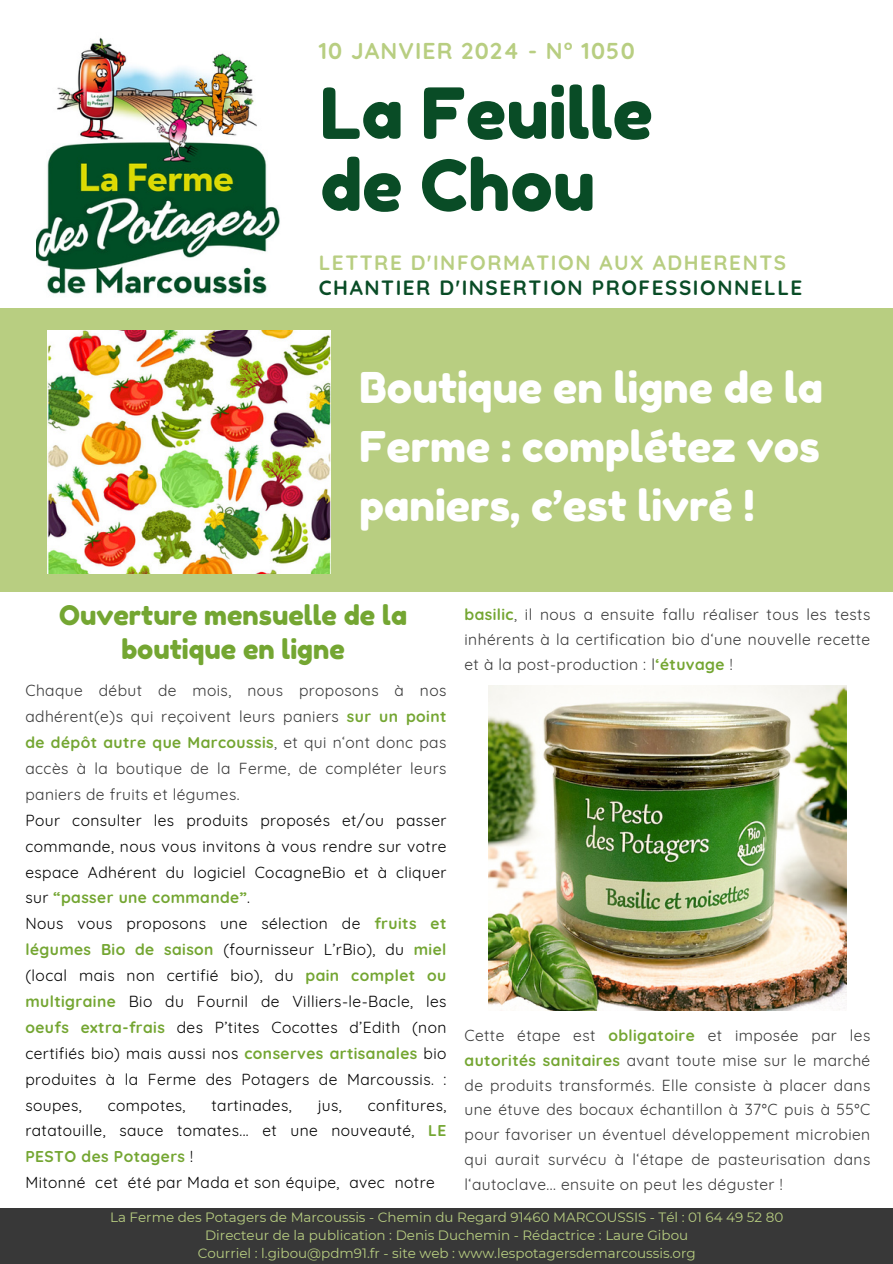
<style>
.page{position:relative;width:893px;height:1264px;background:#fff}
.page>*{position:absolute;margin:0;border:0;box-sizing:border-box;transform-origin:0 0}
.t1{font:70.2px "Fredoka One";color:#094c26}
.t2{font:42.3px/58.5px "Fredoka One";color:#fff;text-align:justify}
.t3{font:27px/33.8px "Fredoka One";color:#74a632;text-align:center}
.t4{font:700 22.8px "Quicksand";letter-spacing:.05em;color:#b8ce81}
.t5{font:700 20.55px "Quicksand";letter-spacing:.075em;color:#094c26}
.t6{font:700 20.55px "Quicksand";letter-spacing:.075em;color:#b8ce81}
.t7{font:15.6px/24.8px "Quicksand";letter-spacing:.025em;color:#383838;text-align:justify}
.t8{font:15.6px/25.8px "Quicksand";letter-spacing:.025em;color:#000;text-align:justify}
.t9{font:13.5px "Montserrat";color:#b8ce81}
.s1{font-weight:700;color:#74a632}
</style>
<div class="page">
<div style="left:0;top:1208px;width:892px;height:55px;background:#383838"></div>
<div style="left:0;top:309px;width:892px;height:282px;background:#b8ce81"></div>
<img style="left:36px;top:37px;width:244px;height:257px">
<img style="left:48px;top:330px;width:282px;height:243px">
<img style="left:488px;top:686px;width:358px;height:324px">
<p class="t4" style="left:319px;top:36px;width:317px">10 JANVIER 2024 - N° 1050</p>
<p class="t1" style="left:320px;top:70px;width:334px">La Feuille</p>
<p class="t1" style="left:320px;top:142px;width:276px">de Chou</p>
<p class="t6" style="left:319px;top:249px;width:469px">LETTRE D'INFORMATION AUX ADHERENTS</p>
<p class="t5" style="left:319px;top:274px;width:485px">CHANTIER D'INSERTION PROFESSIONNELLE</p>
<p class="t2" style="left:359px;top:358px;width:465px">Boutique en ligne de la Ferme : complétez vos paniers, c’est livré !</p>
<p class="t3" style="left:59px;top:598px;width:349px">Ouverture mensuelle de la boutique en ligne</p>
<p class="t7" style="left:464px;top:602px;width:407px"><span class="s1">basilic</span>, il nous a ensuite fallu réaliser tous les tests inhérents à la certification bio d‘une nouvelle recette et à la post-production : l<span class="s1">‘étuvage</span> !</p>
<p class="t7" style="left:25px;top:677px;width:422px;line-height:25.8px">Chaque début de mois, nous proposons à nos adhérent(e)s qui reçoivent leurs paniers <span class="s1">sur un point de dépôt autre que Marcoussis</span>, et qui n‘ont donc pas accès à la boutique de la Ferme, de compléter leurs paniers de fruits et légumes.</p>
<p class="t8" style="left:25px;top:807px;width:422px">Pour consulter les produits proposés et/ou passer commande, nous vous invitons à vous rendre sur votre espace Adhérent du logiciel CocagneBio et à cliquer sur <span class="s1">“passer une commande”</span>.</p>
<p class="t8" style="left:25px;top:910px;width:422px">Nous vous proposons une sélection de <span class="s1">fruits et légumes Bio de saison</span> (fournisseur L’rBio), du <span class="s1">miel </span>(local mais non certifié bio), du <span class="s1">pain complet ou multigraine</span> Bio du Fournil de Villiers-le-Bacle, les <span class="s1">oeufs extra-frais</span> des P’tites Cocottes d’Edith (non certifiés bio) mais aussi nos <span class="s1">conserves artisanales</span> bio produites à la Ferme des Potagers de Marcoussis. : soupes,</p>
<p class="t7" style="left:464px;top:1022px;width:407px">Cette étape est <span class="s1">obligatoire</span> et imposée par les <span class="s1">autorités sanitaires</span> avant toute mise sur le marché de produits transformés. Elle consiste à placer dans une étuve des bocaux échantillon à 37°C puis à 55°C pour favoriser un éventuel développement microbien qui aurait survécu à l‘étape de pasteurisation dans l‘autoclave... ensuite on peut les déguster !</p>
<p class="t8" style="left:108px;top:1091px;width:79px">compotes,</p>
<p class="t8" style="left:211px;top:1091px;width:82px">tartinades,</p>
<p class="t8" style="left:318px;top:1091px;width:26px">jus,</p>
<p class="t8" style="left:25px;top:1091px;width:422px;text-indent:342px">confitures, ratatouille, sauce tomates... et une nouveauté, <span class="s1">LE PESTO des Potagers</span> !</p>
<p class="t8" style="left:25px;top:1169px;width:411px">Mitonné cet été par Mada et son équipe, avec notre</p>
<p class="t9" style="left:110px;top:1209px;width:674px">La Ferme des Potagers de Marcoussis - Chemin du Regard 91460 MARCOUSSIS - Tél : 01 64 49 52 80</p>
<p class="t9" style="left:205px;top:1227px;width:484px">Directeur de la publication : Denis Duchemin - Rédactrice : Laure Gibou</p>
<p class="t9" style="left:198px;top:1245px;width:499px">Courriel : l.gibou@pdm91.fr - site web : www.lespotagersdemarcoussis.org</p>
</div>
